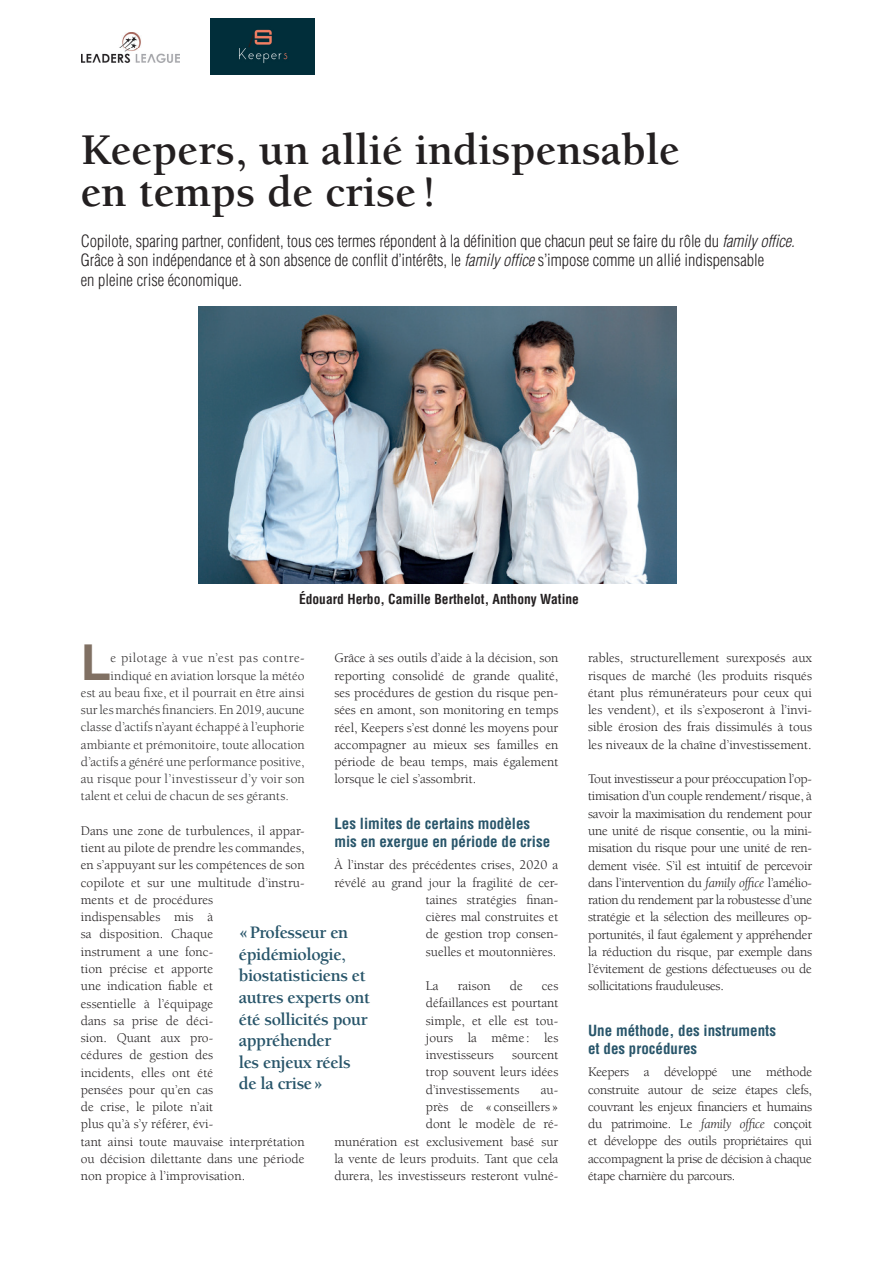
<style>
.page{position:relative;width:893px;height:1263px;background:#fff}
.page>*{position:absolute;margin:0;border:0;box-sizing:border-box;transform-origin:0 0}
.t1{font:700 49.5px "Helvetica LT Std";color:#807063}
.t2{font:700 45px/42px "Berkeley Std";color:#231f20}
.t3{font:700 18px/21.6px "Berkeley Std";letter-spacing:-.025em;color:#28556a}
.t4{font:300 condensed 16.5px/19.8px "Helvetica LT Std";color:#231f20}
.t5{font:700 condensed 15px/18px "Helvetica LT Std";color:#28556a}
.t6{font:13.5px/17.2px "Berkeley LT";color:#231f20;text-align:justify}
.t7{font:13.5px "Berkeley Std";color:#312f30}
.t8{font:700 condensed 13.5px "Helvetica LT Std";color:#231f20}
.t9{font:13.5px "Berkeley Std";letter-spacing:.04em;color:#312f30}
.s1{font-style:italic}
</style>
<div class="page">
<img style="left:81px;top:33px;width:98px;height:30px">
<img style="left:210px;top:18px;width:104px;height:56px">
<img style="left:199px;top:306px;width:477px;height:278px">
<svg style="left:247px;top:33px;width:8px;height:16px"></svg>
<h2 class="t2" style="left:81px;top:129px;width:601px">Keepers, un allié indispensable en temps de crise !</h2>
<p class="t4" style="left:81px;top:231px;width:716px">Copilote, sparing partner, confident, tous ces termes répondent à la définition que chacun peut se faire du rôle du <span class="s1">family office.<br></span>Grâce à son indépendance et à son absence de conflit d’intérêts, le <span class="s1">family office</span> s’impose comme un allié indispensable<br>en pleine crise économique.</p>
<p class="t8" style="left:299px;top:591px;width:281px">Édouard Herbo, Camille Berthelot, Anthony Watine</p>
<h1 class="t1" style="left:81px;top:632px;width:32px">L</h1>
<p class="t9" style="left:111px;top:651px;width:196px">e pilotage à vue n’est pas contre-</p>
<p class="t6" style="left:334px;top:650px;width:225px">Grâce à ses outils d’aide à la décision, son reporting consolidé de grande qualité, ses procédures de gestion du risque pen&shy;sées en amont, son monitoring en temps réel, Keepers s’est donné les moyens pour accompagner au mieux ses familles en période de beau temps, mais également lorsque le ciel s’assombrit.</p>
<p class="t5" style="left:334px;top:814px;width:217px">Les limites de certains modèles mis en exergue en période de crise</p>
<p class="t6" style="left:334px;top:857px;width:225px;text-align:right">À l’instar des précédentes crises, 2020 a révélé au grand jour la fragilité de cer&shy;taines stratégies finan-<br>cières mal construites et<br>de gestion trop consen-<br>suelles et moutonnières.</p>
<p class="t6" style="left:426px;top:978px;width:14px">La</p>
<p class="t6" style="left:458px;top:978px;width:34px">raison</p>
<p class="t6" style="left:510px;top:978px;width:15px">de</p>
<p class="t7" style="left:111px;top:668px;width:196px">indiqué en aviation lorsque la météo</p>
<p class="t7" style="left:81px;top:685px;width:225px">est au beau fixe, et il pourrait en être ainsi</p>
<p class="t7" style="left:81px;top:703px;width:225px">sur les marchés financiers. En 2019, aucune</p>
<p class="t7" style="left:81px;top:720px;width:225px">classe d’actifs n’ayant échappé à l’euphorie</p>
<p class="t7" style="left:81px;top:737px;width:225px">ambiante et prémonitoire, toute allocation</p>
<p class="t7" style="left:81px;top:754px;width:225px">d’actifs a généré une performance positive,</p>
<p class="t7" style="left:81px;top:772px;width:225px">au risque pour l’investisseur d’y voir son</p>
<p class="t7" style="left:81px;top:789px;width:210px">talent et celui de chacun de ses gérants.</p>
<p class="t6" style="left:81px;top:822px;width:225px;text-align:left">Dans une zone de turbulences, il appar&shy;tient au pilote de prendre les commandes, en s’appuyant sur les compétences de son copilote et sur une multitude d’instru&shy;ments et de procédures<br>indispensables mis à<br>sa disposition. Chaque<br>instrument a une fonc-<br>tion précise et apporte<br>une indication fiable et<br>essentielle à l’équipage<br>dans sa prise de déci-<br>sion. Quant aux pro-<br>cédures de gestion des<br>incidents, elles ont été<br>pensées pour qu’en cas<br>de crise, le pilote n’ait<br>plus qu’à s’y référer, évi-<br>tant ainsi toute mauvaise interprétation ou décision dilettante dans une période non propice à l’improvisation.</p>
<h3 class="t3" style="left:239px;top:922px;width:133px">«Professeur en épidémiologie, biostatisticiens et autres experts ont été sollicités pour appréhender<br>les enjeux réels de la crise»</h3>
<p class="t6" style="left:426px;top:978px;width:134px;text-indent:116px">ces défaillances est pourtant simple, et elle est tou&shy;jours la même : les investisseurs</p>
<p class="t6" style="left:426px;top:1047px;width:134px;text-indent:86px">sourcent trop souvent leurs idées d’investissements</p>
<p class="t6" style="left:334px;top:1081px;width:225px;text-align:right">au-<br>près de « conseillers »<br>dont le modèle de ré-<br>munération est exclusivement basé sur la vente de leurs produits. Tant que cela durera, les investisseurs resteront vulné-</p>
<p class="t6" style="left:588px;top:650px;width:225px">rables, structurellement surexposés aux risques de marché (les produits risqués étant plus rémunérateurs pour ceux qui les vendent), et ils s’exposeront à l’invi&shy;sible érosion des frais dissimulés à tous les niveaux de la chaîne d’investissement.</p>
<p class="t6" style="left:588px;top:771px;width:225px">Tout investisseur a pour préoccupation l’op&shy;timisation d’un couple rendement/ risque, à savoir la maximisation du rendement pour une unité de risque consentie, ou la mini&shy;misation du risque pour une unité de ren&shy;dement visée. S’il est intuitif de percevoir dans l’intervention du <span class="s1">family office</span> l’amélio&shy;ration du rendement par la robustesse d’une stratégie et la sélection des meilleures op&shy;portunités, il faut également y appréhender la réduction du risque, par exemple dans l’évitement de gestions défectueuses ou de sollicitations frauduleuses.</p>
<p class="t5" style="left:588px;top:1021px;width:189px">Une méthode, des instruments et des procédures</p>
<p class="t6" style="left:588px;top:1064px;width:225px">Keepers a développé une méthode construite autour de seize étapes clefs, couvrant les enjeux financiers et humains du patrimoine. Le <span class="s1">family office</span> conçoit et développe des outils propriétaires qui accompagnent la prise de décision à chaque étape charnière du parcours.</p>
</div>
